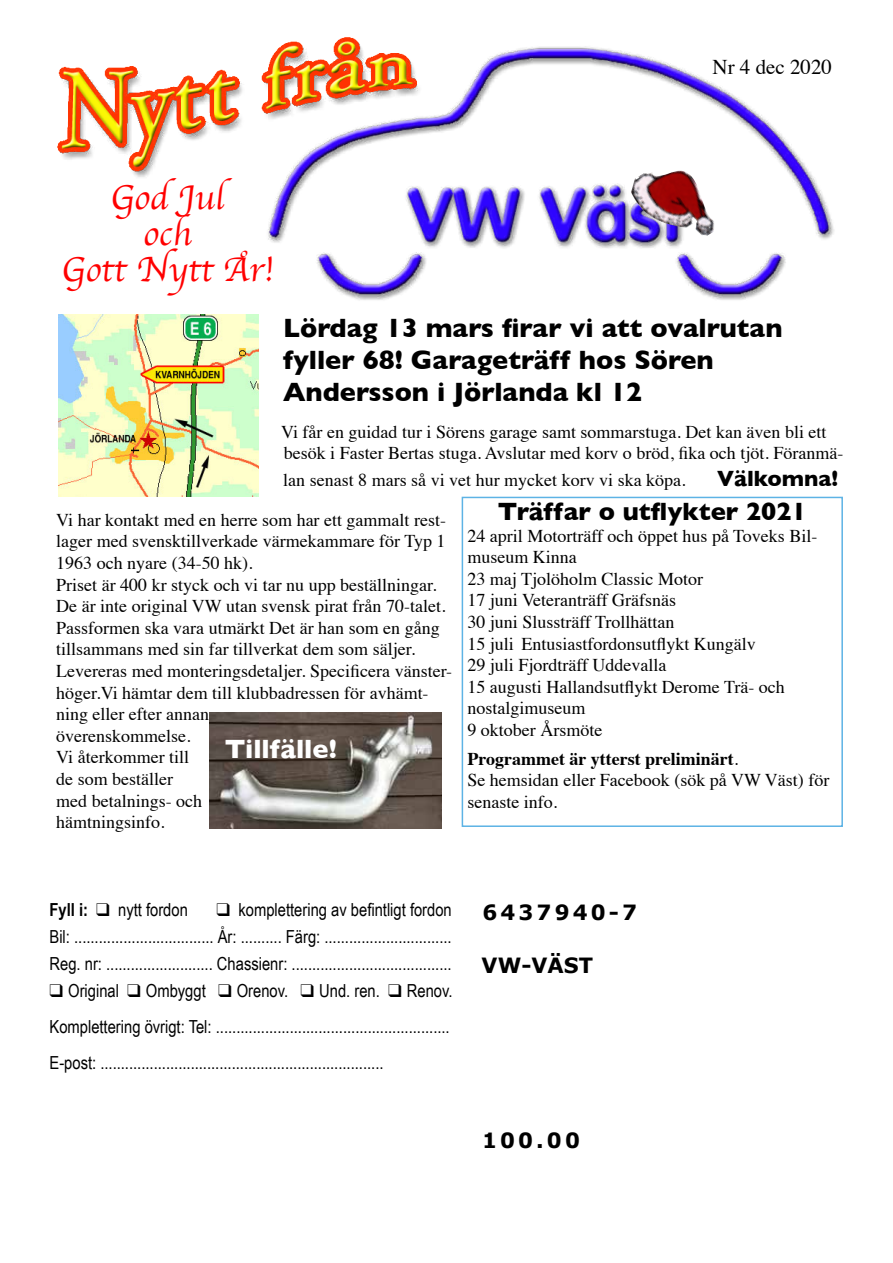
<style>
.page{position:relative;width:893px;height:1263px;background:#fff}
.page>*{position:absolute;margin:0;border:0;box-sizing:border-box;transform-origin:0 0}
.t1{font:36px/36px "Apple Chancery";color:#f00;text-align:center}
.t2{font:700 27px/32.4px "Gill Sans";color:#000}
.t3{font:700 27px "Gill Sans";color:#fff}
.t4{font:700 25.5px "Gill Sans";color:#000}
.t5{font:700 22.5px "Gill Sans";color:#000}
.t6{font:700 21px "Verdana";letter-spacing:.15em;color:#000}
.t7{font:21px "Times";color:#000}
.t8{font:18px/21.6px "Times";color:#000}
.t9{font:18px/27px "Arial Narrow";color:#000;text-align:justify}
.s1{font-weight:700}
</style>
<div class="page">
<img style="left:57px;top:37px;width:777px;height:263px">
<img style="left:631px;top:171px;width:84px;height:65px">
<img style="left:59px;top:314px;width:199px;height:182px">
<div style="left:462px;top:497px;width:381px;height:330px;border:2px solid #5db3e5"></div>
<img style="left:209px;top:712px;width:233px;height:116px">
<h1 class="t1" style="left:62px;top:179px;width:213px">God Jul<br>och<br>Gott Nytt År!</h1>
<p class="t7" style="left:712px;top:47px;width:121px">Nr 4 dec 2020</p>
<h2 class="t2" style="left:283px;top:311px;width:501px">Lördag 13 mars firar vi att ovalrutan fyller 68! Garageträff hos Sören<br>Andersson i Jörlanda kl 12</h2>
<p class="t8" style="left:281px;top:419px;width:564px">Vi får en guidad tur i Sörens garage samt sommarstuga. Det kan även bli ett besök i Faster Bertas stuga. Avslutar med korv o bröd, fika och tjöt. Föranmä-</p>
<p class="t8" style="left:283px;top:468px;width:404px">lan senast 8 mars så vi vet hur mycket korv vi ska köpa.</p>
<p class="t5" style="left:717px;top:461px;width:122px">Välkomna!</p>
<h3 class="t4" style="left:498px;top:491px;width:310px">Träffar o utflykter 2021</h3>
<p class="t8" style="left:467px;top:523px;width:352px">24 april Motorträff och öppet hus på Toveks Bil&shy;museum Kinna<br>23 maj Tjolöholm Classic Motor<br>17 juni Veteranträff Gräfsnäs<br>30 juni Slussträff Trollhättan<br>15 juli Entusiastfordonsutflykt Kungälv<br>29 juli Fjordträff Uddevalla<br>15 augusti Hallandsutflykt Derome Trä- och nostalgimuseum<br>9 oktober Årsmöte</p>
<p class="t8" style="left:467px;top:746px;width:363px"><span class="s1">Programmet är ytterst preliminärt</span>.<br>Se hemsidan eller Facebook (sök på VW Väst) för senaste info.</p>
<p class="t8" style="left:56px;top:507px;width:397px">Vi har kontakt med en herre som har ett gammalt rest&shy;lager med svensktillverkade värmekammare för Typ 1<br>1963 och nyare (34-50 hk).<br>Priset är 400 kr styck och vi tar nu upp beställningar.<br>De är inte original VW utan svensk pirat från 70-talet.<br>Passformen ska vara utmärkt Det är han som en gång tillsammans med sin far tillverkat dem som säljer.<br>Levereras med monteringsdetaljer. Specificera vänster&shy;höger.Vi hämtar dem till klubbadressen för avhämt&shy;ning eller efter annan<br>överenskommelse.<br>Vi återkommer till<br>de som beställer<br>med betalnings- och<br>hämtningsinfo.</p>
<h2 class="t3" style="left:225px;top:728px;width:114px">Tillfälle!</h2>
<p class="t9" style="left:50px;top:896px;width:404px;text-indent:167px">❑ komplettering av befintligt fordon Bil: .................................. År: .......... Färg: ...............................<br>Reg. nr: .......................... Chassienr: .......................................</p>
<p class="t9" style="left:49px;top:972px;width:404px;line-height:36px;text-align:left">❑ Original ❑ Ombyggt ❑ Orenov. ❑ Und. ren. ❑ Renov.<br>Komplettering övrigt: Tel: .........................................................<br>E-post: .....................................................................</p>
<p class="t9" style="left:50px;top:896px;width:140px"><span class="s1">Fyll i:</span> ❑ nytt fordon</p>
<p class="t6" style="left:482px;top:897px;width:156px">6437940-7</p>
<p class="t6" style="left:482px;top:950px;width:113px">VW-VÄST</p>
<p class="t6" style="left:482px;top:1125px;width:99px">100.00</p>
</div>
